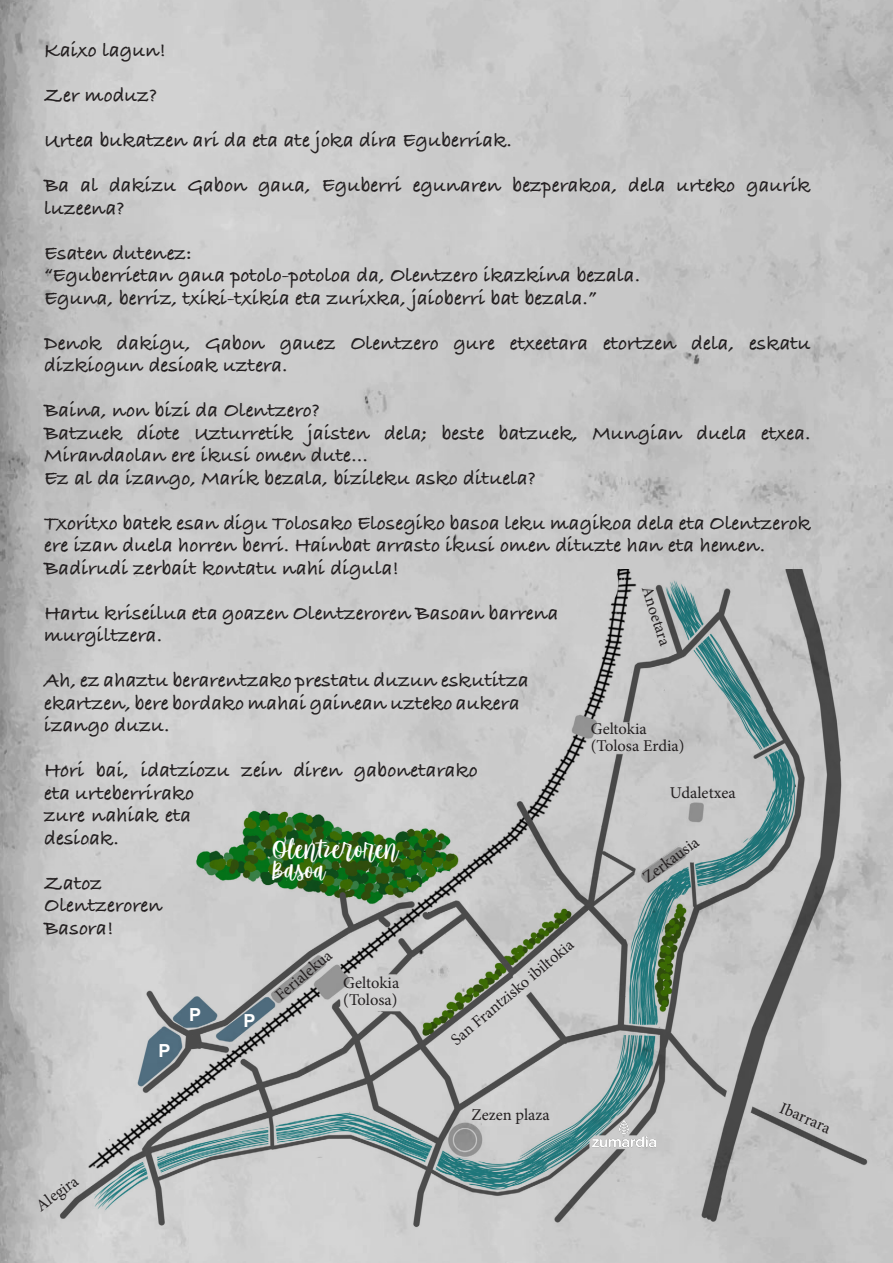
<style>
.page{position:relative;width:893px;height:1263px;background:#fff}
.page>*{position:absolute;margin:0;border:0;box-sizing:border-box;transform-origin:0 0}
.t1{font:30px "Sugar Spice";color:#fff}
.t2{font:700 21px/22.5px "Bradley Hand ITCTT";color:#231f20}
.t3{font:700 18px "Arial";color:#fff}
.t4{font:16.5px "Minion Pro";color:#231f20}
</style>
<div class="page">
<img style="left:0;top:0;width:893px;height:1263px">
<img style="left:7px;top:570px;width:886px;height:669px">
<img style="left:592px;top:1120px;width:63px;height:28px">
<p class="t2" style="left:44px;top:38px;width:123px">Kaixo lagun!</p>
<p class="t2" style="left:44px;top:83px;width:115px">Zer moduz?</p>
<p class="t2" style="left:44px;top:128px;width:469px">Urtea bukatzen ari da eta ate joka dira Eguberriak.</p>
<p class="t2" style="left:44px;top:173px;width:768px">Ba al dakizu Gabon gaua, Eguberri egunaren bezperakoa, dela urteko gaurik luzeena?</p>
<p class="t2" style="left:44px;top:241px;width:149px">Esaten dutenez:</p>
<p class="t2" style="left:44px;top:263px;width:597px">“Eguberrietan gaua potolo-potoloa da, Olentzero ikazkina bezala.</p>
<p class="t2" style="left:44px;top:286px;width:554px">Eguna, berriz, txiki-txikia eta zurixka, jaioberri bat bezala.”</p>
<p class="t2" style="left:44px;top:331px;width:768px">Denok dakigu, Gabon gauez Olentzero gure etxeetara etortzen dela, eskatu dizkiogun desioak uztera.</p>
<p class="t2" style="left:44px;top:398px;width:277px">Baina, non bizi da Olentzero?</p>
<p class="t2" style="left:44px;top:421px;width:768px">Batzuek diote Uzturretik jaisten dela; beste batzuek, Mungian duela etxea.<br>Mirandaolan ere ikusi omen dute…</p>
<p class="t2" style="left:44px;top:466px;width:493px">Ez al da izango, Marik bezala, bizileku asko dituela?</p>
<p class="t2" style="left:44px;top:511px;width:768px">Txoritxo batek esan digu Tolosako Elosegiko basoa leku magikoa dela eta Olentzerok ere izan duela horren berri. Hainbat arrasto ikusi omen dituzte han eta hemen.</p>
<p class="t2" style="left:44px;top:556px;width:356px">Badirudi zerbait kontatu nahi digula!</p>
<p class="t2" style="left:44px;top:601px;width:516px">Hartu kriseilua eta goazen Olentzeroren Basoan barrena murgiltzera.</p>
<p class="t2" style="left:44px;top:668px;width:486px">Ah, ez ahaztu berarentzako prestatu duzun eskutitza ekartzen, bere bordako mahai gainean uzteko aukera izango duzu.</p>
<p class="t2" style="left:44px;top:758px;width:435px">Hori bai, idatziozu zein diren gabonetarako eta urteberrirako<br>zure nahiak eta<br>desioak.</p>
<p class="t2" style="left:44px;top:871px;width:120px">Zatoz<br>Olentzeroren<br>Basora!</p>
<p class="t4" style="left:657px;top:583px;width:63px;rotate:72deg">Anoetara</p>
<p class="t4" style="left:591px;top:718px;width:58px">Geltokia</p>
<p class="t4" style="left:591px;top:735px;width:95px">(Tolosa Erdia)</p>
<p class="t4" style="left:670px;top:782px;width:67px">Udaletxea</p>
<p class="t1" style="left:272px;top:831px;width:127px">Olentzeroren</p>
<p class="t1" style="left:272px;top:852px;width:54px">Basoa</p>
<p class="t4" style="left:638px;top:869px;width:66px;rotate:-36deg">Zerkausia</p>
<p class="t4" style="left:31px;top:1198px;width:50px;rotate:-36deg">Alegira</p>
<p class="t3" style="left:159px;top:1038px;width:14px">P</p>
<p class="t3" style="left:189px;top:1003px;width:14px">P</p>
<p class="t3" style="left:243px;top:1009px;width:14px">P</p>
<p class="t4" style="left:270px;top:988px;width:70px;rotate:-40deg">Ferialekua</p>
<p class="t4" style="left:343px;top:972px;width:58px">Geltokia</p>
<p class="t4" style="left:343px;top:988px;width:56px">(Tolosa)</p>
<p class="t4" style="left:446px;top:1033px;width:156px;rotate:-40deg">San Frantzisko ibiltokia</p>
<p class="t4" style="left:471px;top:1103px;width:80px">Zezen plaza</p>
<p class="t4" style="left:785px;top:1097px;width:55px;rotate:24deg">Ibarrara</p>
</div>
